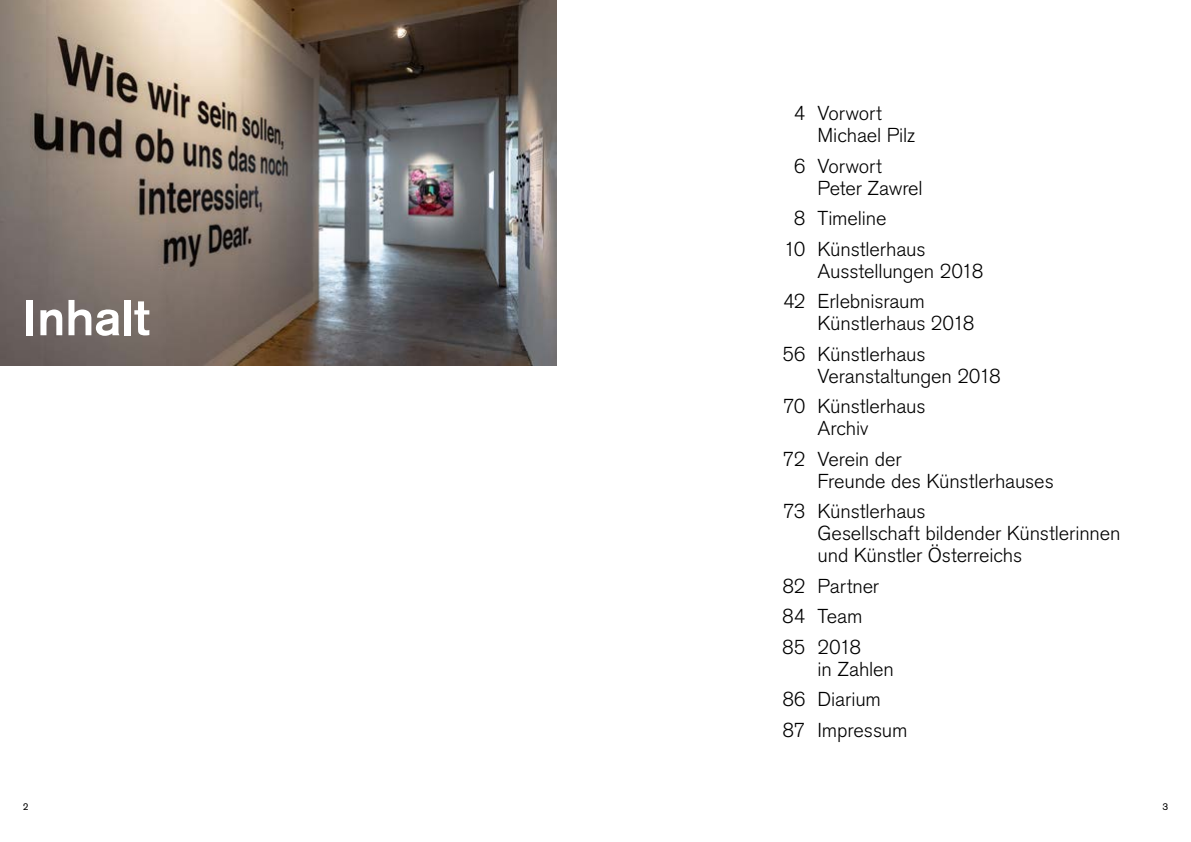
<style>
.page{position:relative;width:1191px;height:842px;background:#fff}
.page>*{position:absolute;margin:0;border:0;box-sizing:border-box;transform-origin:0 0}
.t1{font:500 50px "Akzidenz Grotesk BE";color:#fff}
.t2{font:300 20px/30.5px "Akzidenz Grotesk BE";letter-spacing:-.01em;color:#000}
.t3{font:10px "Akzidenz Grotesk BE";color:#000}
</style>
<div class="page">
<img style="left:0;top:0;width:556px;height:366px">
<h1 class="t1" style="left:23px;top:287px;width:129px">Inhalt</h1>
<p class="t2" style="left:817px;top:103px;width:99px;line-height:22px;text-indent:-24px">4 Vorwort<br>Michael Pilz</p>
<p class="t2" style="left:817px;top:155px;width:107px;line-height:22px;text-indent:-24px">6 Vorwort<br>Peter Zawrel</p>
<p class="t2" style="left:783px;top:203px;width:143px;text-indent:10px">8 Timeline<br>10 Künstlerhaus</p>
<p class="t2" style="left:783px;top:256px;width:202px;text-indent:35px">Ausstellungen 2018<br>42 Erlebnisraum</p>
<p class="t2" style="left:782px;top:308px;width:193px;text-indent:35px">Künstlerhaus 2018<br>56 Künstlerhaus</p>
<p class="t2" style="left:783px;top:361px;width:219px;text-indent:34px">Veranstaltungen 2018<br>70 Künstlerhaus</p>
<p class="t2" style="left:783px;top:413px;width:120px;text-align:center">Archiv<br>72 Verein der</p>
<p class="t2" style="left:783px;top:466px;width:272px;text-indent:35px">Freunde des Künstlerhauses<br>73 Künstlerhaus</p>
<p class="t2" style="left:817px;top:523px;width:304px;line-height:22px">Gesellschaft bildender Künstlerinnen und Künstler Österreichs</p>
<p class="t2" style="left:782px;top:571px;width:98px">82 Partner<br>84 Team<br>85 2018</p>
<p class="t2" style="left:782px;top:654px;width:127px;text-indent:35px">in Zahlen<br>86 Diarium<br>87 Impressum</p>
<p class="t3" style="left:23px;top:800px;width:7px">2</p>
<p class="t3" style="left:1162px;top:800px;width:7px">3</p>
</div>
